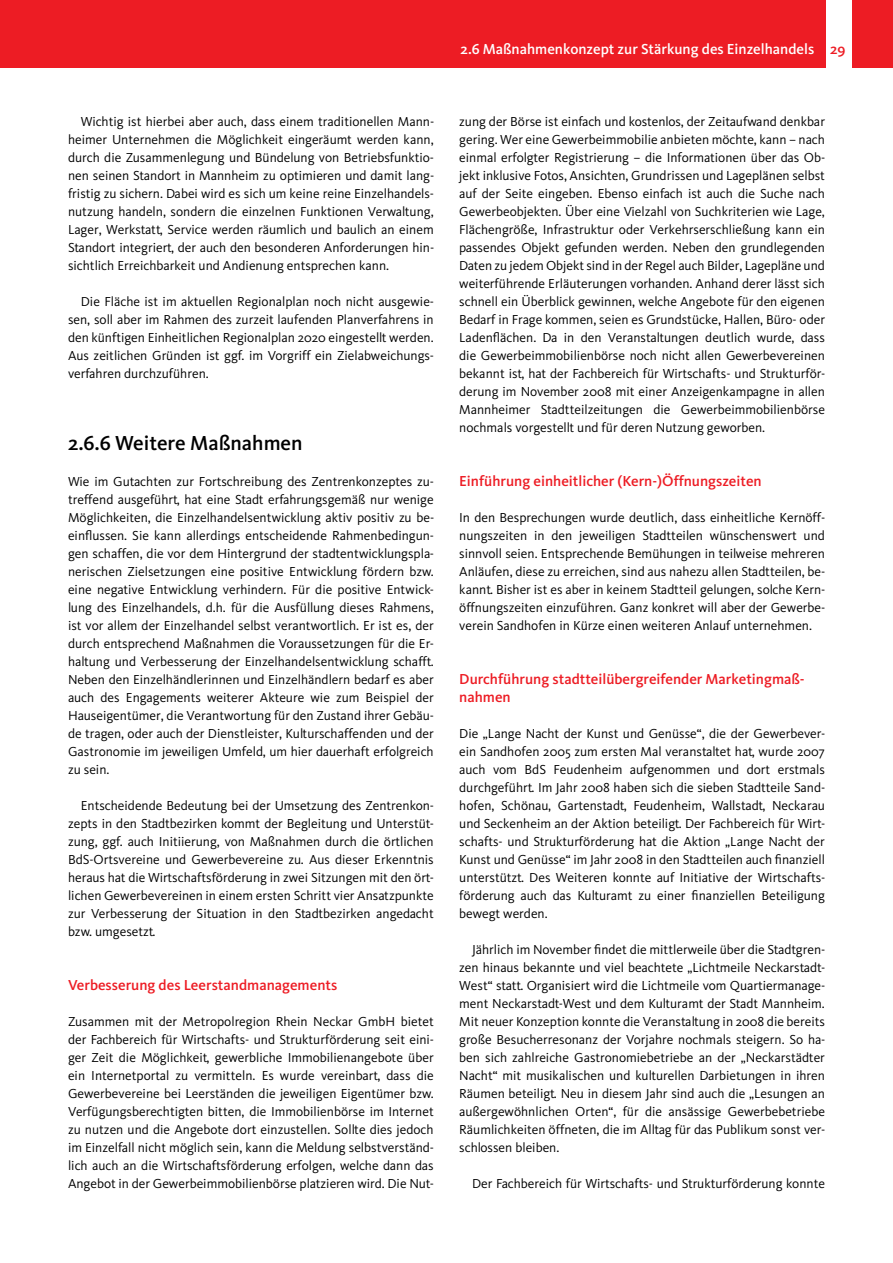
<style>
.page{position:relative;width:893px;height:1263px;background:#fff}
.page>*{position:absolute;margin:0;border:0;box-sizing:border-box;transform-origin:0 0}
.t1{font:500 21px "Kievit";color:#000}
.t2{font:500 15px/18px "Kievit";color:#ed1c24}
.t3{font:500 15px "Kievit";color:#fff}
.t4{font:13.5px/18px "Kievit";color:#000;text-align:justify}
.s1{color:#ed1c24}
</style>
<div class="page">
<div style="left:0;top:0;width:825px;height:68px;background:#ed1c24"></div>
<div style="left:852px;top:0;width:41px;height:68px;background:#ed1c24"></div>
<p class="t4" style="left:68px;top:113px;width:368px;text-indent:13px">Wichtig ist hierbei aber auch, dass einem traditionellen Mann&shy;heimer Unternehmen die Möglichkeit eingeräumt werden kann, durch die Zusammenlegung und Bündelung von Betriebsfunktio&shy;nen seinen Standort in Mannheim zu optimieren und damit lang&shy;fristig zu sichern. Dabei wird es sich um keine reine Einzelhandels&shy;nutzung handeln, sondern die einzelnen Funktionen Verwaltung, Lager, Werkstatt, Service werden räumlich und baulich an einem Standort integriert, der auch den besonderen Anforderungen hin&shy;sichtlich Erreichbarkeit und Andienung entsprechen kann.</p>
<p class="t4" style="left:68px;top:293px;width:368px;text-indent:13px">Die Fläche ist im aktuellen Regionalplan noch nicht ausgewie&shy;sen, soll aber im Rahmen des zurzeit laufenden Planverfahrens in den künftigen Einheitlichen Regionalplan 2020 eingestellt werden.<br>Aus zeitlichen Gründen ist ggf. im Vorgriff ein Zielabweichungs&shy;verfahren durchzuführen.</p>
<h1 class="t1" style="left:68px;top:431px;width:236px">2.6.6 Weitere Maßnahmen</h1>
<p class="t4" style="left:68px;top:473px;width:368px">Wie im Gutachten zur Fortschreibung des Zentrenkonzeptes zu&shy;treffend ausgeführt, hat eine Stadt erfahrungsgemäß nur wenige Möglichkeiten, die Einzelhandelsentwicklung aktiv positiv zu be&shy;einflussen. Sie kann allerdings entscheidende Rahmenbedingun&shy;gen schaffen, die vor dem Hintergrund der stadtentwicklungspla&shy;nerischen Zielsetzungen eine positive Entwicklung fördern bzw. eine negative Entwicklung verhindern. Für die positive Entwick&shy;lung des Einzelhandels, d.h. für die Ausfüllung dieses Rahmens, ist vor allem der Einzelhandel selbst verantwortlich. Er ist es, der durch entsprechend Maßnahmen die Voraussetzungen für die Er&shy;haltung und Verbesserung der Einzelhandelsentwicklung schafft.<br>Neben den Einzelhändlerinnen und Einzelhändlern bedarf es aber auch des Engagements weiterer Akteure wie zum Beispiel der Hauseigentümer, die Verantwortung für den Zustand ihrer Gebäu&shy;de tragen, oder auch der Dienstleister, Kulturschaffenden und der Gastronomie im jeweiligen Umfeld, um hier dauerhaft erfolgreich zu sein.</p>
<p class="t4" style="left:68px;top:797px;width:368px;text-indent:13px">Entscheidende Bedeutung bei der Umsetzung des Zentrenkon&shy;zepts in den Stadtbezirken kommt der Begleitung und Unterstüt&shy;zung, ggf. auch Initiierung, von Maßnahmen durch die örtlichen BdS-Ortsvereine und Gewerbevereine zu. Aus dieser Erkenntnis heraus hat die Wirtschaftsförderung in zwei Sitzungen mit den ört&shy;lichen Gewerbevereinen in einem ersten Schritt vier Ansatzpunkte zur Verbesserung der Situation in den Stadtbezirken angedacht bzw. umgesetzt.</p>
<p class="t2" style="left:68px;top:976px;width:271px">Verbesserung des Leerstandmanagements</p>
<p class="t4" style="left:68px;top:1013px;width:368px">Zusammen mit der Metropolregion Rhein Neckar GmbH bietet der Fachbereich für Wirtschafts- und Strukturförderung seit eini&shy;ger Zeit die Möglichkeit, gewerbliche Immobilienangebote über ein Internetportal zu vermitteln. Es wurde vereinbart, dass die Gewerbevereine bei Leerständen die jeweiligen Eigentümer bzw.<br>Verfügungsberechtigten bitten, die Immobilienbörse im Internet zu nutzen und die Angebote dort einzustellen. Sollte dies jedoch im Einzelfall nicht möglich sein, kann die Meldung selbstverständ&shy;lich auch an die Wirtschaftsförderung erfolgen, welche dann das Angebot in der Gewerbeimmobilienbörse platzieren wird. Die Nut-</p>
<p class="t3" style="left:461px;top:40px;width:386px">2.6 Maßnahmenkonzept zur Stärkung des Einzelhandels <span class="s1">29</span></p>
<p class="t4" style="left:459px;top:113px;width:368px">zung der Börse ist einfach und kostenlos, der Zeitaufwand denkbar gering. Wer eine Gewerbeimmobilie anbieten möchte, kann – nach einmal erfolgter Registrierung – die Informationen über das Ob&shy;jekt inklusive Fotos, Ansichten, Grundrissen und Lageplänen selbst auf der Seite eingeben. Ebenso einfach ist auch die Suche nach Gewerbeobjekten. Über eine Vielzahl von Suchkriterien wie Lage, Flächengröße, Infrastruktur oder Verkehrserschließung kann ein passendes Objekt gefunden werden. Neben den grundlegenden Daten zu jedem Objekt sind in der Regel auch Bilder, Lagepläne und weiterführende Erläuterungen vorhanden. Anhand derer lässt sich schnell ein Überblick gewinnen, welche Angebote für den eigenen Bedarf in Frage kommen, seien es Grundstücke, Hallen, Büro- oder Ladenflächen. Da in den Veranstaltungen deutlich wurde, dass die Gewerbeimmobilienbörse noch nicht allen Gewerbevereinen bekannt ist, hat der Fachbereich für Wirtschafts- und Strukturför&shy;derung im November 2008 mit einer Anzeigenkampagne in allen Mannheimer Stadtteilzeitungen die Gewerbeimmobilienbörse nochmals vorgestellt und für deren Nutzung geworben.</p>
<p class="t2" style="left:459px;top:472px;width:304px">Einführung einheitlicher (Kern-)Öffnungszeiten</p>
<p class="t4" style="left:459px;top:509px;width:368px">In den Besprechungen wurde deutlich, dass einheitliche Kernöff&shy;nungszeiten in den jeweiligen Stadtteilen wünschenswert und sinnvoll seien. Entsprechende Bemühungen in teilweise mehreren Anläufen, diese zu erreichen, sind aus nahezu allen Stadtteilen, be&shy;kannt. Bisher ist es aber in keinem Stadtteil gelungen, solche Kern&shy;öffnungszeiten einzuführen. Ganz konkret will aber der Gewerbe&shy;verein Sandhofen in Kürze einen weiteren Anlauf unternehmen.</p>
<p class="t2" style="left:459px;top:670px;width:347px">Durchführung stadtteilübergreifender Marketingmaß&shy;nahmen</p>
<p class="t4" style="left:459px;top:725px;width:368px">Die „Lange Nacht der Kunst und Genüsse“, die der Gewerbever&shy;ein Sandhofen 2005 zum ersten Mal veranstaltet hat, wurde 2007 auch vom BdS Feudenheim aufgenommen und dort erstmals durchgeführt. Im Jahr 2008 haben sich die sieben Stadtteile Sand&shy;hofen, Schönau, Gartenstadt, Feudenheim, Wallstadt, Neckarau und Seckenheim an der Aktion beteiligt. Der Fachbereich für Wirt&shy;schafts- und Strukturförderung hat die Aktion „Lange Nacht der Kunst und Genüsse“ im Jahr 2008 in den Stadtteilen auch finanziell unterstützt. Des Weiteren konnte auf Initiative der Wirtschafts&shy;förderung auch das Kulturamt zu einer finanziellen Beteiligung bewegt werden.</p>
<p class="t4" style="left:459px;top:941px;width:368px;text-indent:13px">Jährlich im November findet die mittlerweile über die Stadtgren&shy;zen hinaus bekannte und viel beachtete „Lichtmeile Neckarstadt-West“ statt. Organisiert wird die Lichtmeile vom Quartiermanage&shy;ment Neckarstadt-West und dem Kulturamt der Stadt Mannheim.<br>Mit neuer Konzeption konnte die Veranstaltung in 2008 die bereits große Besucherresonanz der Vorjahre nochmals steigern. So ha&shy;ben sich zahlreiche Gastronomiebetriebe an der „Neckarstädter Nacht“ mit musikalischen und kulturellen Darbietungen in ihren Räumen beteiligt. Neu in diesem Jahr sind auch die „Lesungen an außergewöhnlichen Orten“, für die ansässige Gewerbebetriebe Räumlichkeiten öffneten, die im Alltag für das Publikum sonst ver&shy;schlossen bleiben.</p>
<p class="t4" style="left:472px;top:1175px;width:354px">Der Fachbereich für Wirtschafts- und Strukturförderung konnte</p>
</div>
